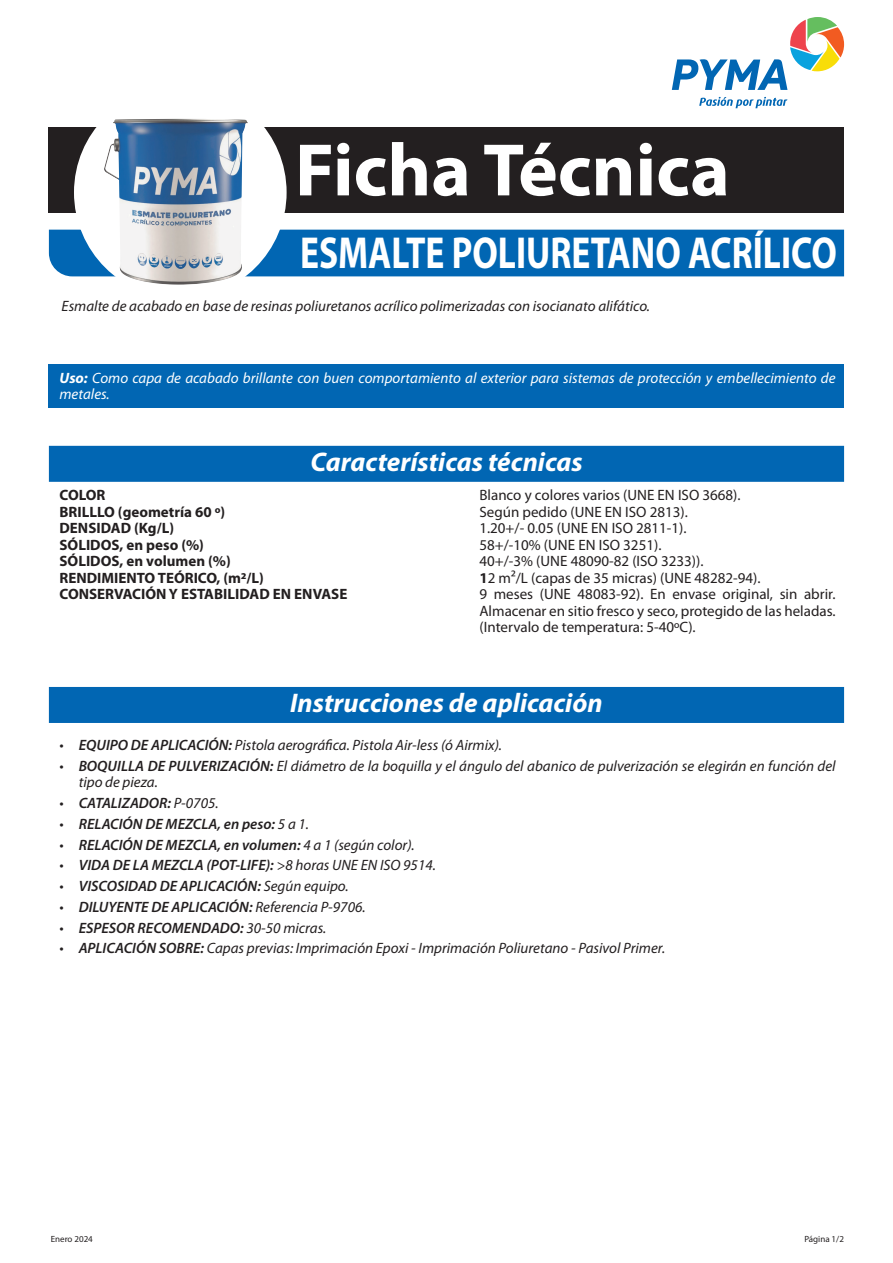
<style>
.page{position:relative;width:893px;height:1263px;background:#fff}
.page>*{position:absolute;margin:0;border:0;box-sizing:border-box;transform-origin:0 0}
.t1{font:700 75px "Myriad Pro";color:#fff}
.t2{font:700 45px "Myriad Pro";color:#fff;scale:.79 1}
.t3{font:italic 700 27px "Myriad Pro";color:#fff}
.t4{font:italic 15px/16.5px "Myriad Pro";color:#231f20}
.t5{font:15px/16.5px "Myriad Pro";color:#231f20;text-align:justify}
.t6{font:italic 600 15px "Myriad Pro";color:#231f20}
.t7{font:700 15px "Myriad Pro";color:#231f20}
.t8{font:italic 15px/16.5px "Myriad Pro";color:#fff}
.t9{font:9px "Myriad Pro";color:#231f20}
.s1{font-weight:700}
.s2{font-weight:600}
.s3{font-weight:400}
</style>
<div class="page">
<svg style="left:672px;top:17px;width:172px;height:73px"></svg>
<svg style="left:699px;top:97px;width:88px;height:11px"></svg>
<div style="left:49px;top:128px;width:795px;height:85px;background:#231f20"></div>
<div style="left:49px;top:230px;width:795px;height:46px;background:#0166b3"></div>
<div style="left:74px;top:86px;width:213px;height:213px;background:#fff;border-radius:50%"></div>
<img style="left:103px;top:119px;width:145px;height:166px">
<div style="left:49px;top:446px;width:795px;height:36px;background:#0166b3"></div>
<div style="left:49px;top:687px;width:795px;height:36px;background:#0166b3"></div>
<div style="left:49px;top:364px;width:795px;height:44px;background:#0166b3"></div>
<h1 class="t1" style="left:295px;top:128px;width:436px">Ficha Técnica</h1>
<h2 class="t2" style="left:300px;top:228px;width:681px">ESMALTE POLIURETANO ACRÍLICO</h2>
<p class="t4" style="left:62px;top:298px;width:590px">Esmalte de acabado en base de resinas poliuretanos acrílico polimerizadas con isocianato alifático.</p>
<p class="t8" style="left:60px;top:370px;width:777px"><span class="s1">Uso:</span> Como capa de acabado brillante con buen comportamiento al exterior para sistemas de protección y embellecimiento de metales.</p>
<h3 class="t3" style="left:310px;top:447px;width:274px">Características técnicas</h3>
<p class="t7" style="left:60px;top:487px;width:47px">COLOR</p>
<p class="t5" style="left:479px;top:487px;width:263px">Blanco y colores varios (UNE EN ISO 3668).</p>
<p class="t7" style="left:60px;top:503px;width:167px">BRILLLO (geometría 60 º)</p>
<p class="t5" style="left:479px;top:504px;width:210px">Según pedido (UNE EN ISO 2813).</p>
<p class="t7" style="left:60px;top:520px;width:116px">DENSIDAD (Kg/L)</p>
<p class="t5" style="left:479px;top:520px;width:209px">1.20+/- 0.05 (UNE EN ISO 2811-1).</p>
<p class="t7" style="left:60px;top:536px;width:146px">SÓLIDOS, en peso (%)</p>
<p class="t5" style="left:479px;top:537px;width:183px">58+/-10% (UNE EN ISO 3251).</p>
<p class="t7" style="left:60px;top:553px;width:173px">SÓLIDOS, en volumen (%)</p>
<p class="t5" style="left:479px;top:553px;width:226px">40+/-3% (UNE 48090-82 (ISO 3233)).</p>
<p class="t7" style="left:60px;top:569px;width:206px">RENDIMIENTO TEÓRICO, (m2/L)</p>
<p class="t5" style="left:479px;top:570px;width:283px"><span class="s1">1</span>2 m²/L (capas de 35 micras) (UNE 48282-94).</p>
<p class="t7" style="left:60px;top:586px;width:289px">CONSERVACIÓN Y ESTABILIDAD EN ENVASE</p>
<p class="t5" style="left:479px;top:586px;width:358px">9 meses (UNE 48083-92). En envase original, sin abrir.<br>Almacenar en sitio fresco y seco, protegido de las heladas. (Intervalo de temperatura: 5-40ºC).</p>
<h3 class="t3" style="left:290px;top:688px;width:314px">Instrucciones de aplicación</h3>
<p class="t4" style="left:60px;top:737px;width:444px">• <span class="s2">EQUIPO DE APLICACIÓN:</span> Pistola aerográfica. Pistola Air-less (ó Airmix).</p>
<p class="t4" style="left:79px;top:758px;width:758px;text-indent:-19px">• <span class="s2">BOQUILLA DE PULVERIZACIÓN:</span> El diámetro de la boquilla y el ángulo del abanico de pulverización se elegirán en función del tipo de pieza.</p>
<p class="t6" style="left:60px;top:795px;width:161px"><span class="s3">•</span> CATALIZADOR: <span class="s3">P-0705.</span></p>
<p class="t6" style="left:60px;top:816px;width:251px"><span class="s3">•</span> RELACIÓN DE MEZCLA, en peso: <span class="s3">5 a 1.</span></p>
<p class="t6" style="left:60px;top:836px;width:357px"><span class="s3">•</span> RELACIÓN DE MEZCLA, en volumen: <span class="s3">4 a 1 (según color).</span></p>
<p class="t6" style="left:60px;top:857px;width:378px"><span class="s3">•</span> VIDA DE LA MEZCLA (POT-LIFE): <span class="s3">&gt;8 horas UNE EN ISO 9514.</span></p>
<p class="t6" style="left:60px;top:878px;width:291px"><span class="s3">•</span> VISCOSIDAD DE APLICACIÓN: <span class="s3">Según equipo.</span></p>
<p class="t6" style="left:60px;top:898px;width:308px"><span class="s3">•</span> DILUYENTE DE APLICACIÓN: <span class="s3">Referencia P-9706.</span></p>
<p class="t6" style="left:60px;top:919px;width:268px"><span class="s3">•</span> ESPESOR RECOMENDADO: <span class="s3">30-50 micras.</span></p>
<p class="t4" style="left:60px;top:940px;width:607px">• <span class="s2">APLICACIÓN SOBRE:</span> Capas previas: Imprimación Epoxi - Imprimación Poliuretano - Pasivol Primer.</p>
<p class="t9" style="left:51px;top:1234px;width:44px">Enero 2024</p>
<p class="t9" style="left:804px;top:1234px;width:41px">Página 1/2</p>
</div>
